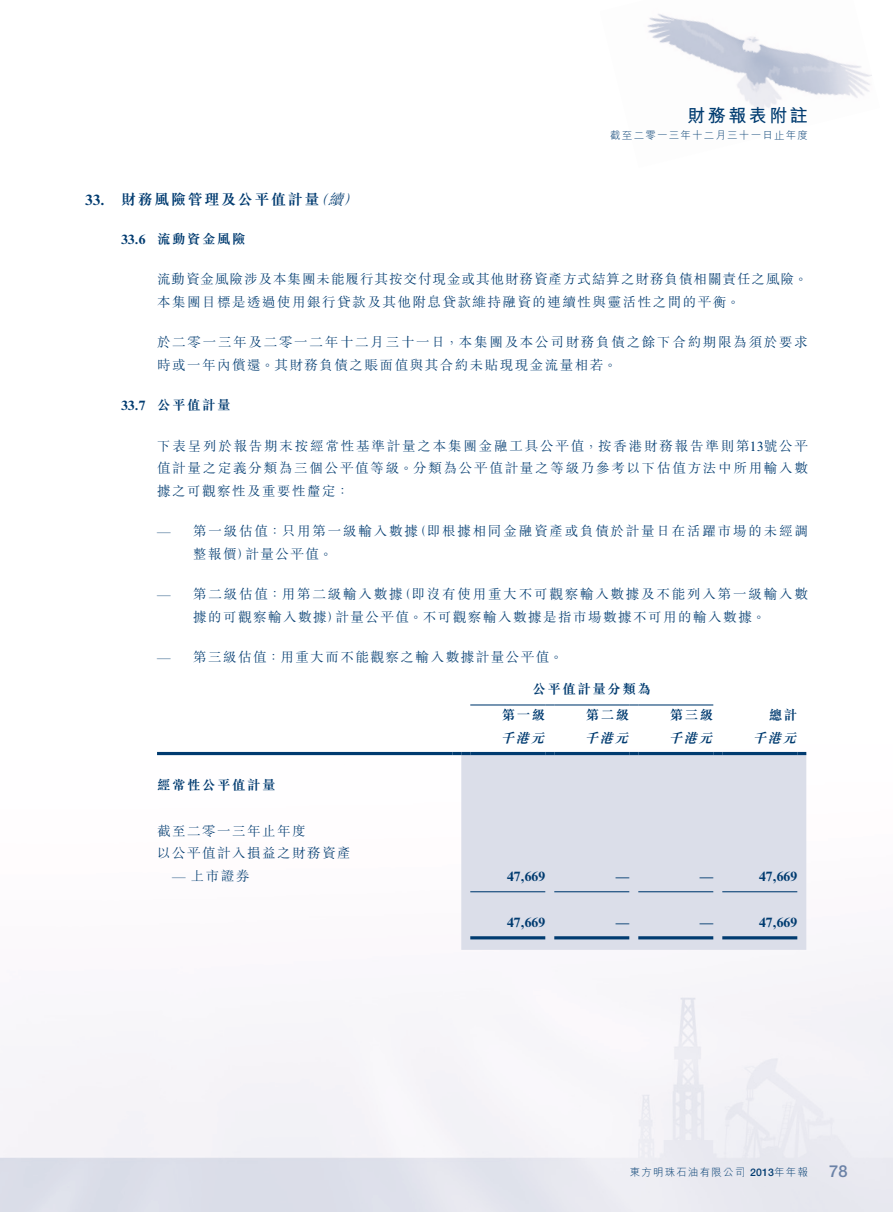
<style>
.page{position:relative;width:893px;height:1212px;background:#fff}
.page>*{position:absolute;margin:0;border:0;box-sizing:border-box;transform-origin:0 0}
.t1{font:700 18px "M Hei HK";letter-spacing:.14em;color:#003b70}
.t2{font:500 16.5px "Helvetica Neue LT Std";color:#6b82a7}
._03_H1{font:700 15px "M Sung HK";letter-spacing:.11em;color:#003b70}
._03_H1-2{font:italic 300 15px "M Sung HK";color:#003b70}
._03_H1-3{font:700 15px "Times New Roman MT Std";color:#003b70}
._13_____P4{font:300 13.5px/22.5px "M Sung HK";letter-spacing:.115em;color:#003b70}
._09_______IN4{font:300 13.5px "M Sung HK";letter-spacing:.135em;color:#003b70}
._13_____P4-2{font:300 13.5px/22.5px "M Sung HK";letter-spacing:.075em;color:#003b70}
._09_______IN4-2{font:300 13.5px "M Sung HK";letter-spacing:.115em;color:#003b70}
._15_Table_Stub{font:300 13.5px "M Sung HK";letter-spacing:.11em;color:#003b70}
._31_table_tab_6pt{font:700 13.5px "Times New Roman MT Std";letter-spacing:.01em;color:#003b70}
._31_table_tab_6pt-2{font:700 13.5px "M Sung HK";letter-spacing:.11em;color:#003b70}
._31_table_tab_6pt-3{font:italic 700 13.5px "M Sung HK";color:#003b70}
._04___H2{font:700 13.5px "M Sung HK";letter-spacing:.11em;color:#003b70}
._09_______IN4-3{font:300 13.5px "M Sung HK";letter-spacing:.11em;color:#003b70}
._04___H2-2{font:700 13.5px "Times New Roman MT Std";color:#003b70}
._15_Table_Stub-2{font:700 13.5px "M Sung HK";letter-spacing:.11em;color:#003b70}
._09_______IN4-4{font:13.5px "Times New Roman MT Std";color:#003b70}
.t3{font:300 10.5px "M Hei HK";letter-spacing:.115em;color:#003b70}
.s1{font-family:"Times New Roman MT Std";font-weight:400}
.s2{font-family:"Helvetica Neue LT Std";font-weight:500}
</style>
<div class="page">
<img style="left:647px;top:14px;width:225px;height:96px">
<div style="left:461px;top:755px;width:345px;height:195px;background:#dbdee9"></div>
<hr style="left:157px;top:752px;width:295px;height:3px;background:#003b70">
<svg style="left:452px;top:752px;width:18px;height:3px"></svg>
<hr style="left:470px;top:752px;width:75px;height:3px;background:#003b70">
<svg style="left:545px;top:752px;width:9px;height:3px"></svg>
<hr style="left:554px;top:752px;width:75px;height:3px;background:#003b70">
<svg style="left:629px;top:752px;width:9px;height:3px"></svg>
<hr style="left:638px;top:752px;width:75px;height:3px;background:#003b70">
<svg style="left:713px;top:752px;width:9px;height:3px"></svg>
<hr style="left:722px;top:752px;width:75px;height:3px;background:#003b70">
<svg style="left:797px;top:752px;width:9px;height:3px"></svg>
<hr style="left:470px;top:936px;width:75px;height:3px;background:#003b70">
<hr style="left:554px;top:936px;width:75px;height:3px;background:#003b70">
<hr style="left:638px;top:936px;width:75px;height:3px;background:#003b70">
<hr style="left:722px;top:936px;width:75px;height:3px;background:#003b70">
<hr style="left:722px;top:891px;width:75px;height:1px;background:#003b70">
<hr style="left:638px;top:891px;width:75px;height:1px;background:#003b70">
<hr style="left:554px;top:891px;width:75px;height:1px;background:#003b70">
<hr style="left:470px;top:891px;width:75px;height:1px;background:#003b70">
<hr style="left:470px;top:704px;width:75px;height:1px;background:#003b70">
<hr style="left:554px;top:704px;width:75px;height:1px;background:#003b70">
<hr style="left:638px;top:704px;width:75px;height:1px;background:#003b70">
<h1 class="t1" style="left:687px;top:102px;width:122px">財務報表附註</h1>
<p class="t3" style="left:610px;top:128px;width:199px">截至二零一三年十二月三十一日止年度</p>
<p class="_03_H1-3" style="left:85px;top:190px;width:21px">33.</p>
<p class="_03_H1-2" style="left:328px;top:189px;width:22px">續</p>
<p class="_03_H1" style="left:121px;top:189px;width:200px">財務風險管理及公平值計量</p>
<p class="_03_H1-2" style="left:313px;top:189px;width:22px">（</p>
<p class="_03_H1-2" style="left:343px;top:189px;width:22px">(</p>
<p class="_04___H2-2" style="left:121px;top:231px;width:26px">33.6</p>
<p class="_04___H2-2" style="left:121px;top:397px;width:26px">33.7</p>
<p class="_04___H2" style="left:157px;top:230px;width:90px">流動資金風險</p>
<p class="_13_____P4-2" style="left:157px;top:268px;width:652px">流動資金風險涉及本集團未能履行其按交付現金或其他財務資產方式結算之財務負債相關責任之風險。本集團目標是透過使用銀行貸款及其他附息貸款維持融資的連續性與靈活性之間的平衡。</p>
<p class="_13_____P4" style="left:157px;top:331px;width:652px">於二零一三年及二零一二年十二月三十一日，本集團及本公司財務負債之餘下合約期限為須於要求時或一年內償還。其財務負債之賬面值與其合約未貼現現金流量相若。</p>
<p class="_04___H2" style="left:157px;top:396px;width:75px">公平值計量</p>
<p class="_13_____P4" style="left:157px;top:434px;width:652px;text-align:justify">下表呈列於報告期末按經常性基準計量之本集團金融工具公平值，按香港財務報告準則第<span class="s1">13</span>號公平值計量之定義分類為三個公平值等級。分類為公平值計量之等級乃參考以下估值方法中所用輸入數據之可觀察性及重要性釐定：</p>
<p class="_09_______IN4" style="left:413px;top:522px;width:397px">（即根據相同金融資產或負債於計量日在活躍市場的未經調</p>
<p class="_09_______IN4" style="left:193px;top:522px;width:226px">第一級估值：只用第一級輸入數據</p>
<p class="_09_______IN4-4" style="left:157px;top:524px;width:15px">—</p>
<p class="_09_______IN4-4" style="left:157px;top:587px;width:15px">—</p>
<p class="_09_______IN4-4" style="left:157px;top:650px;width:15px">—</p>
<p class="_09_______IN4" style="left:245px;top:544px;width:89px">計量公平值。</p>
<p class="_09_______IN4" style="left:193px;top:544px;width:59px">整報價）</p>
<p class="_09_______IN4" style="left:193px;top:585px;width:211px">第二級估值：用第二級輸入數據</p>
<p class="_09_______IN4" style="left:398px;top:585px;width:412px">（即沒有使用重大不可觀察輸入數據及不能列入第一級輸入數</p>
<p class="_09_______IN4-2" style="left:335px;top:607px;width:431px">計量公平值。不可觀察輸入數據是指市場數據不可用的輸入數據。</p>
<p class="_09_______IN4-3" style="left:193px;top:607px;width:149px">據的可觀察輸入數據）</p>
<p class="_09_______IN4-2" style="left:193px;top:648px;width:371px">第三級估值：用重大而不能觀察之輸入數據計量公平值。</p>
<p class="_31_table_tab_6pt-2" style="left:532px;top:680px;width:120px">公平值計量分類為</p>
<p class="_31_table_tab_6pt-2" style="left:502px;top:706px;width:45px">第一級</p>
<p class="_31_table_tab_6pt-2" style="left:586px;top:706px;width:45px">第二級</p>
<p class="_31_table_tab_6pt-2" style="left:670px;top:706px;width:45px">第三級</p>
<p class="_31_table_tab_6pt-2" style="left:769px;top:706px;width:30px">總計</p>
<p class="_31_table_tab_6pt-3" style="left:500px;top:728px;width:50px">千港元</p>
<p class="_31_table_tab_6pt-3" style="left:584px;top:728px;width:50px">千港元</p>
<p class="_31_table_tab_6pt-3" style="left:668px;top:728px;width:50px">千港元</p>
<p class="_31_table_tab_6pt-3" style="left:752px;top:728px;width:50px">千港元</p>
<p class="_15_Table_Stub-2" style="left:157px;top:775px;width:120px">經常性公平值計量</p>
<p class="_15_Table_Stub" style="left:157px;top:821px;width:150px">截至二零一三年止年度</p>
<p class="_15_Table_Stub" style="left:157px;top:844px;width:195px">以公平值計入損益之財務資產</p>
<p class="_15_Table_Stub" style="left:172px;top:866px;width:79px"><span class="s1">—</span> 上市證券</p>
<p class="_31_table_tab_6pt" style="left:507px;top:868px;width:40px">47,669</p>
<p class="_31_table_tab_6pt" style="left:507px;top:914px;width:40px">47,669</p>
<p class="_31_table_tab_6pt" style="left:616px;top:868px;width:15px">—</p>
<p class="_31_table_tab_6pt" style="left:616px;top:914px;width:15px">—</p>
<p class="_31_table_tab_6pt" style="left:700px;top:868px;width:15px">—</p>
<p class="_31_table_tab_6pt" style="left:700px;top:914px;width:15px">—</p>
<p class="_31_table_tab_6pt" style="left:759px;top:868px;width:40px">47,669</p>
<p class="_31_table_tab_6pt" style="left:759px;top:914px;width:40px">47,669</p>
<p class="t3" style="left:630px;top:1165px;width:180px">東方明珠石油有限公司 <span class="s2">2013</span>年年報</p>
<p class="t2" style="left:829px;top:1161px;width:20px">78</p>
</div>
